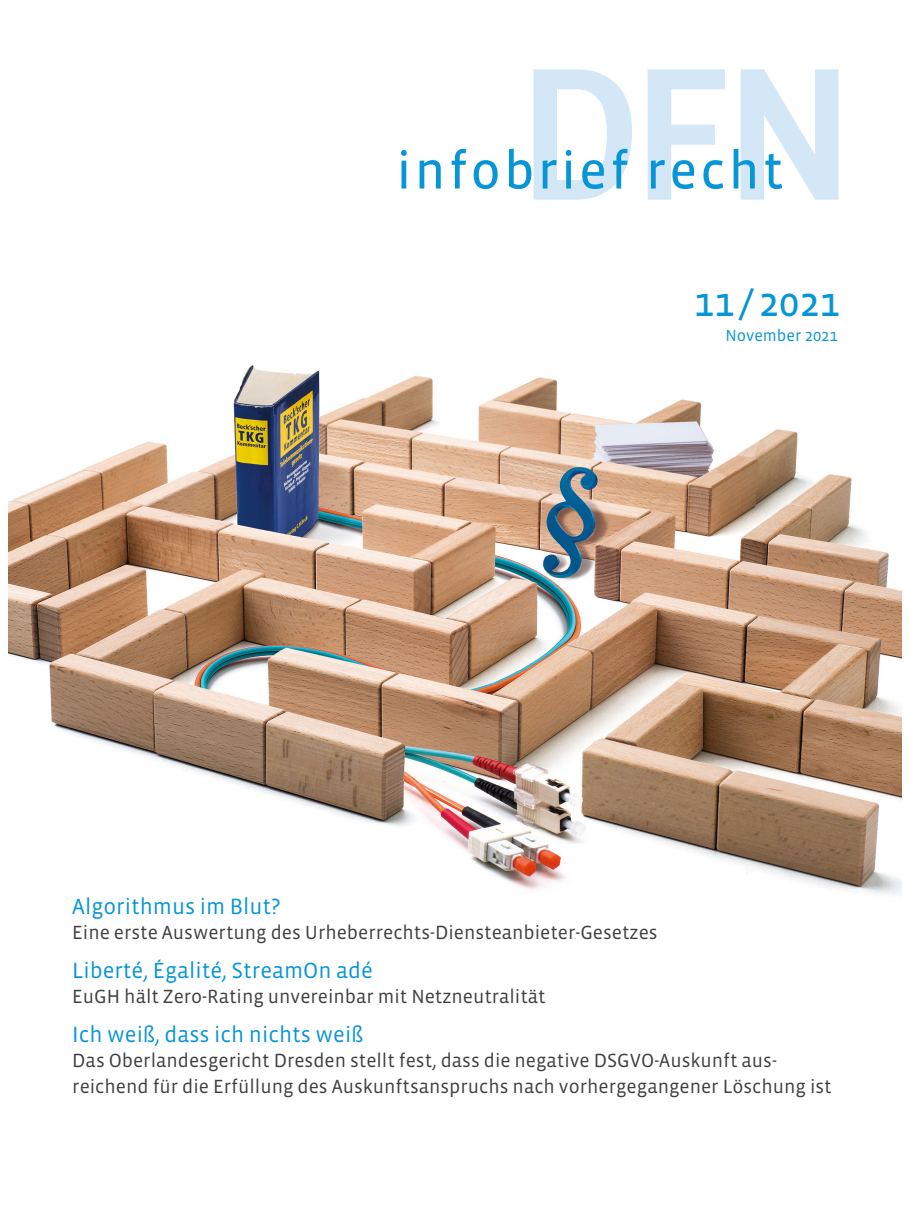
<style>
.page{position:relative;width:910px;height:1208px;background:#fff}
.page>*{position:absolute;margin:0;border:0;box-sizing:border-box;transform-origin:0 0}
.IBR_Coverheadline{font:40.5px "Vista Sans OT";color:#0695d6}
.IBR_Coverheadline-2{font:22.5px "Vista Sans OT";color:#0695d6}
.IBR_Coverheadline_2{font:19.5px/25.5px "Vista Sans OT";color:#3e3e3f}
.IBR_Text{font:16.5px "Vista Sans OT";color:#0695d6}
</style>
<div class="page">
<img style="left:9px;top:365px;width:892px;height:530px">
<svg style="left:401px;top:69px;width:437px;height:131px"></svg>
<p class="IBR_Coverheadline" style="left:694px;top:281px;width:147px">11/2021</p>
<p class="IBR_Text" style="left:725px;top:327px;width:114px">November 2021</p>
<p class="IBR_Coverheadline-2" style="left:72px;top:894px;width:210px">Algorithmus im Blut?</p>
<p class="IBR_Coverheadline_2" style="left:72px;top:920px;width:587px">Eine erste Auswertung des Urheberrechts-Diensteanbieter-Gesetzes</p>
<p class="IBR_Coverheadline-2" style="left:72px;top:958px;width:302px">Liberté, Égalité, StreamOn adé</p>
<p class="IBR_Coverheadline_2" style="left:72px;top:984px;width:475px">EuGH hält Zero-Rating unvereinbar mit Netzneutralität</p>
<p class="IBR_Coverheadline-2" style="left:72px;top:1022px;width:293px">Ich weiß, dass ich nichts weiß</p>
<p class="IBR_Coverheadline_2" style="left:72px;top:1048px;width:761px">Das Oberlandesgericht Dresden stellt fest, dass die negative DSGVO-Auskunft aus&shy;reichend für die Erfüllung des Auskunftsanspruchs nach vorhergegangener Löschung ist</p>
</div>
